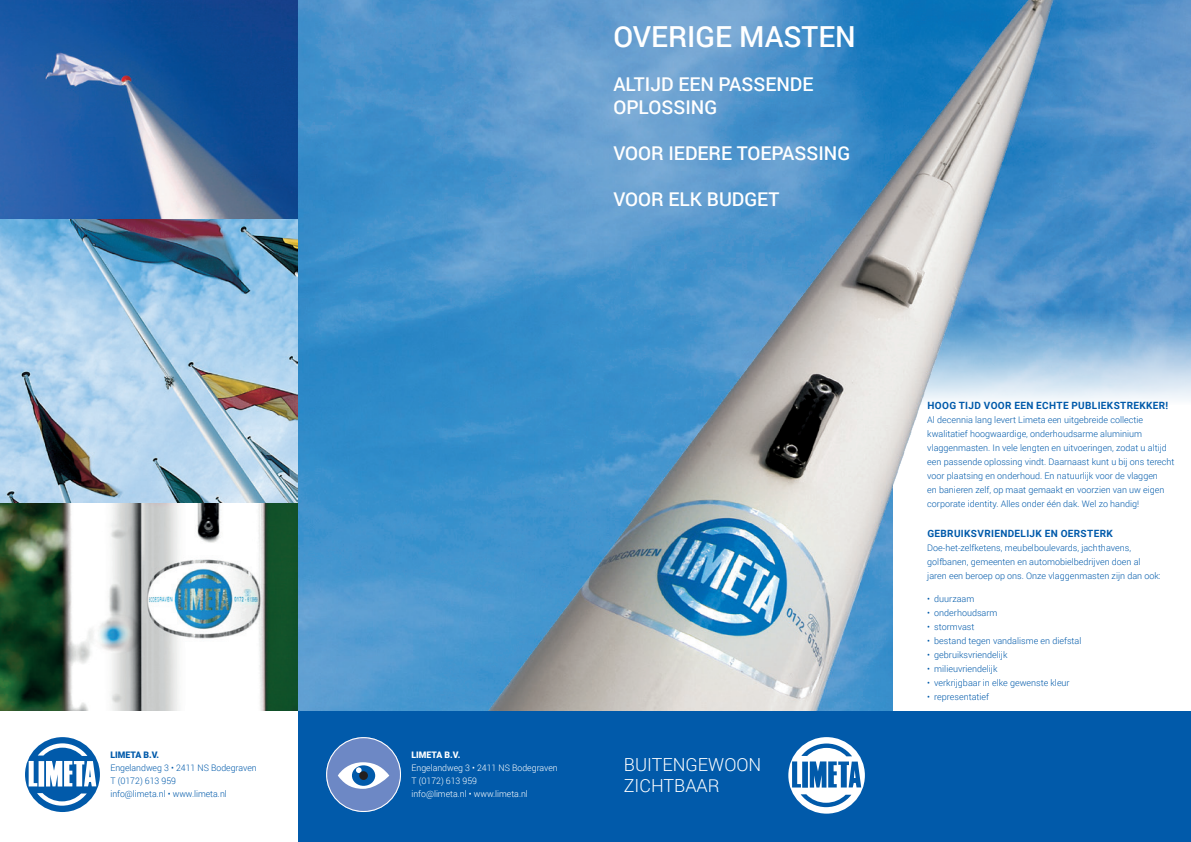
<style>
.page{position:relative;width:1191px;height:842px;background:#fff}
.page>*{position:absolute;margin:0;border:0;box-sizing:border-box;transform-origin:0 0}
.t1{font:500 29px "Roboto";color:#fff}
.t2{font:500 19px/23px "Roboto";color:#fff}
.t3{font:300 18px/21.6px "Roboto";color:#fff}
.t4{font:700 10px "Roboto";letter-spacing:.035em;color:#015aaa}
.t5{font:300 9px/14px "Roboto";color:#015aaa}
.t6{font:300 9px/13px "Roboto";color:#fff}
.t7{font:900 9px "Roboto";color:#fff}
.t8{font:900 9px "Roboto";color:#015aaa}
</style>
<div class="page">
<img style="left:1080px;top:0;width:111px;height:291px">
<svg style="left:1080px;top:291px;width:111px;height:110px;background:#93bcde"></svg>
<img style="left:0;top:0;width:1080px;height:711px">
<div style="left:298px;top:711px;width:893px;height:131px;background:#015aaa"></div>
<svg style="left:326px;top:737px;width:75px;height:75px"></svg>
<div style="left:359px;top:771px;width:9px;height:9px;background:#231f20;border-radius:50%"></div>
<svg style="left:25px;top:737px;width:75px;height:75px"></svg>
<svg style="left:788px;top:737px;width:77px;height:77px"></svg>
<p class="t8" style="left:110px;top:749px;width:50px">LIMETA B.V.</p>
<p class="t5" style="left:110px;top:761px;width:148px;line-height:13px">Engelandweg 3 • 2411 NS Bodegraven<br>T (0172) 613 959<br>info@limeta.nl • www.limeta.nl</p>
<h1 class="t1" style="left:613px;top:17px;width:244px">OVERIGE MASTEN</h1>
<h2 class="t2" style="left:613px;top:72px;width:202px">ALTIJD EEN PASSENDE<br>OPLOSSING</h2>
<h2 class="t2" style="left:613px;top:141px;width:238px">VOOR IEDERE TOEPASSING</h2>
<h2 class="t2" style="left:613px;top:187px;width:168px">VOOR ELK BUDGET</h2>
<p class="t7" style="left:411px;top:749px;width:50px">LIMETA B.V.</p>
<p class="t6" style="left:411px;top:761px;width:148px">Engelandweg 3 • 2411 NS Bodegraven<br>T (0172) 613 959<br>info@limeta.nl • www.limeta.nl</p>
<h3 class="t3" style="left:624px;top:753px;width:139px">BUITENGEWOON<br>ZICHTBAAR</h3>
<p class="t4" style="left:927px;top:398px;width:242px">HOOG TIJD VOOR EEN ECHTE PUBLIEKSTREKKER!</p>
<p class="t5" style="left:927px;top:412px;width:249px">Al decennia lang levert Limeta een uitgebreide collectie kwalitatief hoogwaardige, onderhoudsarme aluminium vlaggenmasten. In vele lengten en uitvoeringen, zodat u altijd een passende oplossing vindt. Daarnaast kunt u bij ons terecht voor plaatsing en onderhoud. En natuurlijk voor de vlaggen<br>en banieren zelf, op maat gemaakt en voorzien van uw eigen corporate identity. Alles onder één dak. Wel zo handig!</p>
<p class="t4" style="left:927px;top:526px;width:187px">GEBRUIKSVRIENDELIJK EN OERSTERK</p>
<p class="t5" style="left:927px;top:540px;width:235px">Doe-het-zelfketens, meubelboulevards, jachthavens, golfbanen, gemeenten en automobielbedrijven doen al jaren een beroep op ons. Onze vlaggenmasten zijn dan ook:</p>
<p class="t5" style="left:927px;top:591px;width:49px">• duurzaam</p>
<p class="t5" style="left:927px;top:605px;width:72px">• onderhoudsarm</p>
<p class="t5" style="left:927px;top:619px;width:49px">• stormvast</p>
<p class="t5" style="left:927px;top:633px;width:156px">• bestand tegen vandalisme en diefstal</p>
<p class="t5" style="left:927px;top:647px;width:82px">• gebruiksvriendelijk</p>
<p class="t5" style="left:927px;top:661px;width:72px">• milieuvriendelijk</p>
<p class="t5" style="left:927px;top:675px;width:144px">• verkrijgbaar in elke gewenste kleur</p>
<p class="t5" style="left:927px;top:689px;width:63px">• representatief</p>
</div>
